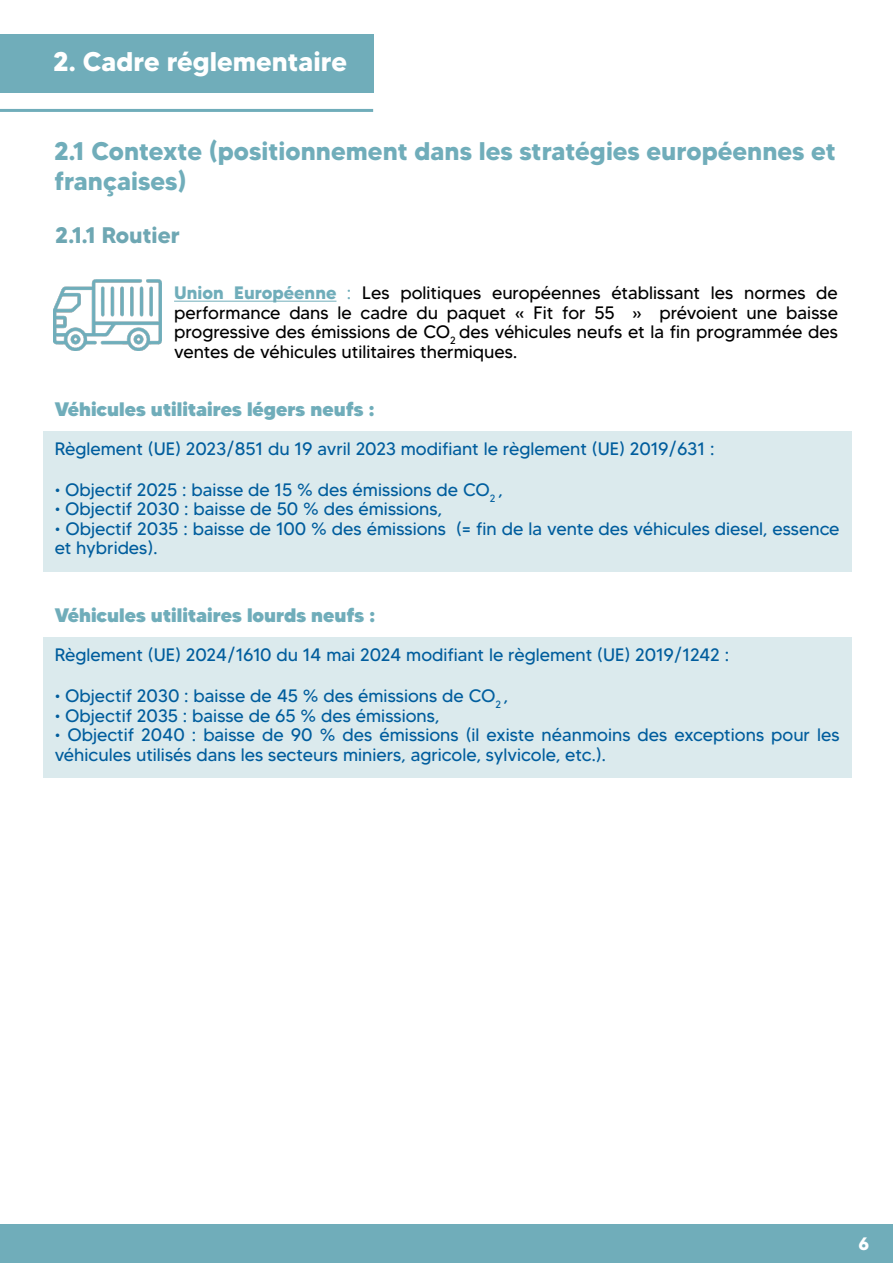
<style>
.page{position:relative;width:893px;height:1263px;background:#fff}
.page>*{position:absolute;margin:0;border:0;box-sizing:border-box;transform-origin:0 0}
.t1{font:700 27px "MADETOMMY";color:#fff}
.t2{font:700 25.5px/30px "MADETOMMY";color:#70adba}
.t3{font:700 22.5px "MADETOMMY";color:#6ea7b3}
.t4{font:900 19.5px "MADETOMMY";color:#70adba}
.t5{font:18px/19.5px "MADETOMMY";color:#005d9d}
.t6{font:18px/19.5px "MADETOMMY";color:#000;text-align:justify}
.t7{font:700 18px "MADETOMMY";color:#fff}
.s1{font-weight:700;color:#70adba}
.s2{color:#70adba}
.s3{color:#015f9f}
</style>
<div class="page">
<div style="left:0;top:1224px;width:893px;height:39px;background:#70adba"></div>
<hr style="left:174px;top:301px;width:162px;height:1px;background:#70adba">
<div style="left:0;top:35px;width:373px;height:58px;background:#70adba"></div>
<hr style="left:0;top:109px;width:373px;height:3px;background:#70adba">
<img style="left:53px;top:280px;width:109px;height:70px">
<div style="left:43px;top:431px;width:808px;height:140px;background:#dbeaed"></div>
<div style="left:43px;top:637px;width:808px;height:141px;background:#dbeaed"></div>
<h1 class="t1" style="left:53px;top:44px;width:295px">2. Cadre réglementaire</h1>
<h2 class="t2" style="left:54px;top:136px;width:783px">2.1 Contexte (positionnement dans les stratégies européennes et françaises)</h2>
<p class="t3" style="left:55px;top:221px;width:126px">2.1.1 Routier</p>
<p class="t6" style="left:174px;top:283px;width:665px"><span class="s1">Union Européenne</span> <span class="s2">:</span> Les politiques européennes établissant les normes de performance dans le cadre du paquet « Fit for 55 » prévoient une baisse progressive des émissions de CO<sub>2</sub> des véhicules neufs et la fin programmée des ventes de véhicules utilitaires thermiques.</p>
<p class="t4" style="left:55px;top:396px;width:321px">Véhicules utilitaires légers neufs :</p>
<p class="t5" style="left:55px;top:438px;width:661px">Règlement (UE) 2023/851 du 19 avril 2023 modifiant le règlement (UE) 2019/631 :</p>
<p class="t5" style="left:55px;top:479px;width:450px">• Objectif 2025 : baisse de 15 % des émissions de <span class="s3">CO</span><sub>2</sub> <span class="s3">,</span></p>
<p class="t5" style="left:55px;top:499px;width:389px">• Objectif 2030 : baisse de 50 % des émissions,</p>
<p class="t5" style="left:55px;top:518px;width:786px">• Objectif 2035 : baisse de 100 % des émissions (= fin de la vente des véhicules diesel, essence et hybrides).</p>
<p class="t4" style="left:55px;top:603px;width:322px">Véhicules utilitaires lourds neufs :</p>
<p class="t5" style="left:55px;top:645px;width:676px">Règlement (UE) 2024/1610 du 14 mai 2024 modifiant le règlement (UE) 2019/1242 :</p>
<p class="t5" style="left:55px;top:686px;width:455px">• Objectif 2030 : baisse de 45 % des émissions de <span class="s3">CO</span><sub>2</sub> <span class="s3">,</span></p>
<p class="t5" style="left:55px;top:706px;width:386px">• Objectif 2035 : baisse de 65 % des émissions,</p>
<p class="t5" style="left:55px;top:725px;width:786px">• Objectif 2040 : baisse de 90 % des émissions (il existe néanmoins des exceptions pour les véhicules utilisés dans les secteurs miniers, agricole, sylvicole, etc.).</p>
<p class="t7" style="left:858px;top:1232px;width:12px">6</p>
</div>
